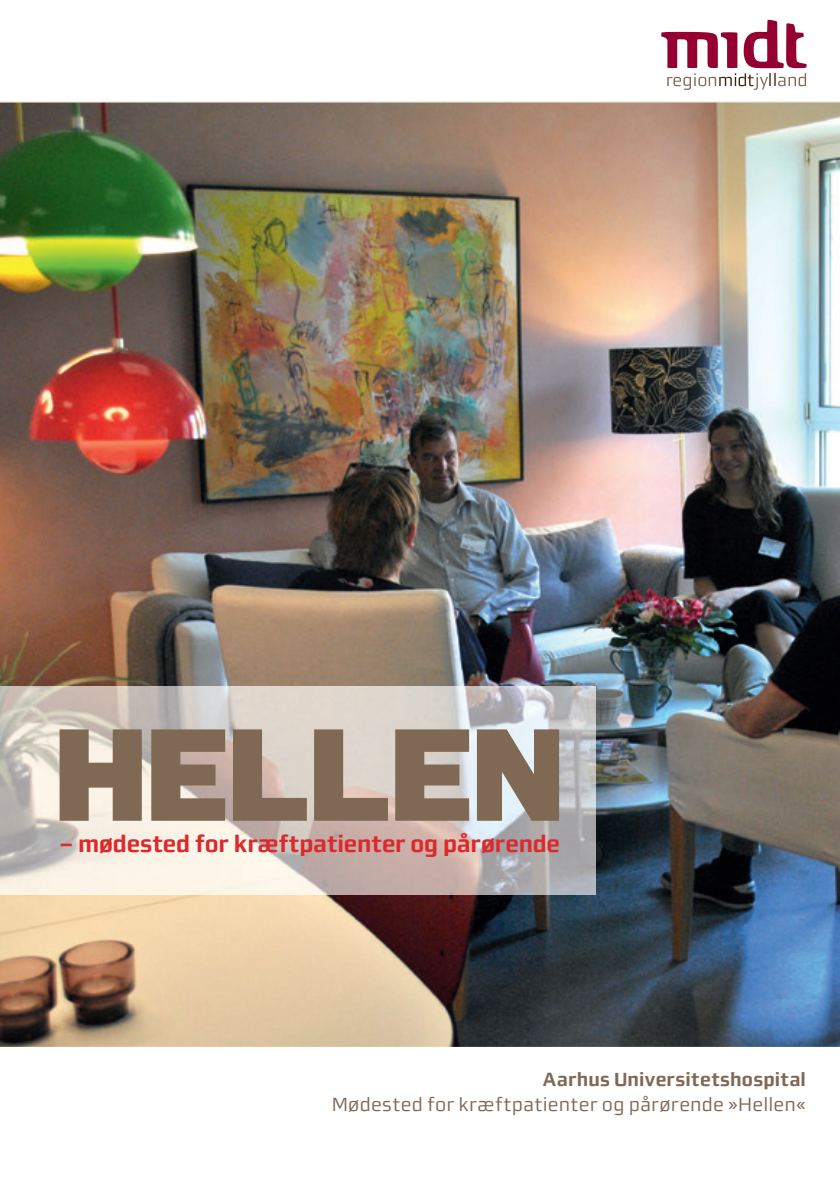
<style>
.page{position:relative;width:840px;height:1191px;background:#fff}
.page>*{position:absolute;margin:0;border:0;box-sizing:border-box;transform-origin:0 0}
.t1{font:132px "Morgan Bg 3";letter-spacing:-.015em;color:#7f6854}
.t2{font:700 23.6px "midtsans";letter-spacing:-.005em;color:#dd292c}
.t3{font:19px "midtsans";letter-spacing:.015em;color:#7f6854}
.t4{font:700 19px "midtsans";letter-spacing:.01em;color:#7f6854}
</style>
<div class="page">
<img style="left:0;top:103px;width:839px;height:943px">
<hr style="left:0;top:102px;width:839px;height:1px;background:#dcd8c9">
<img style="left:0;top:686px;width:595px;height:208px">
<svg style="left:661px;top:19px;width:145px;height:71px"></svg>
<h1 class="t1" style="left:54px;top:699px;width:512px">HELLEN</h1>
<p class="t2" style="left:60px;top:829px;width:501px">– mødested for kræftpatienter og pårørende</p>
<p class="t4" style="left:542px;top:1068px;width:264px">Aarhus Universitetshospital</p>
<p class="t3" style="left:331px;top:1093px;width:475px">Mødested for kræftpatienter og pårørende »Hellen«</p>
</div>
